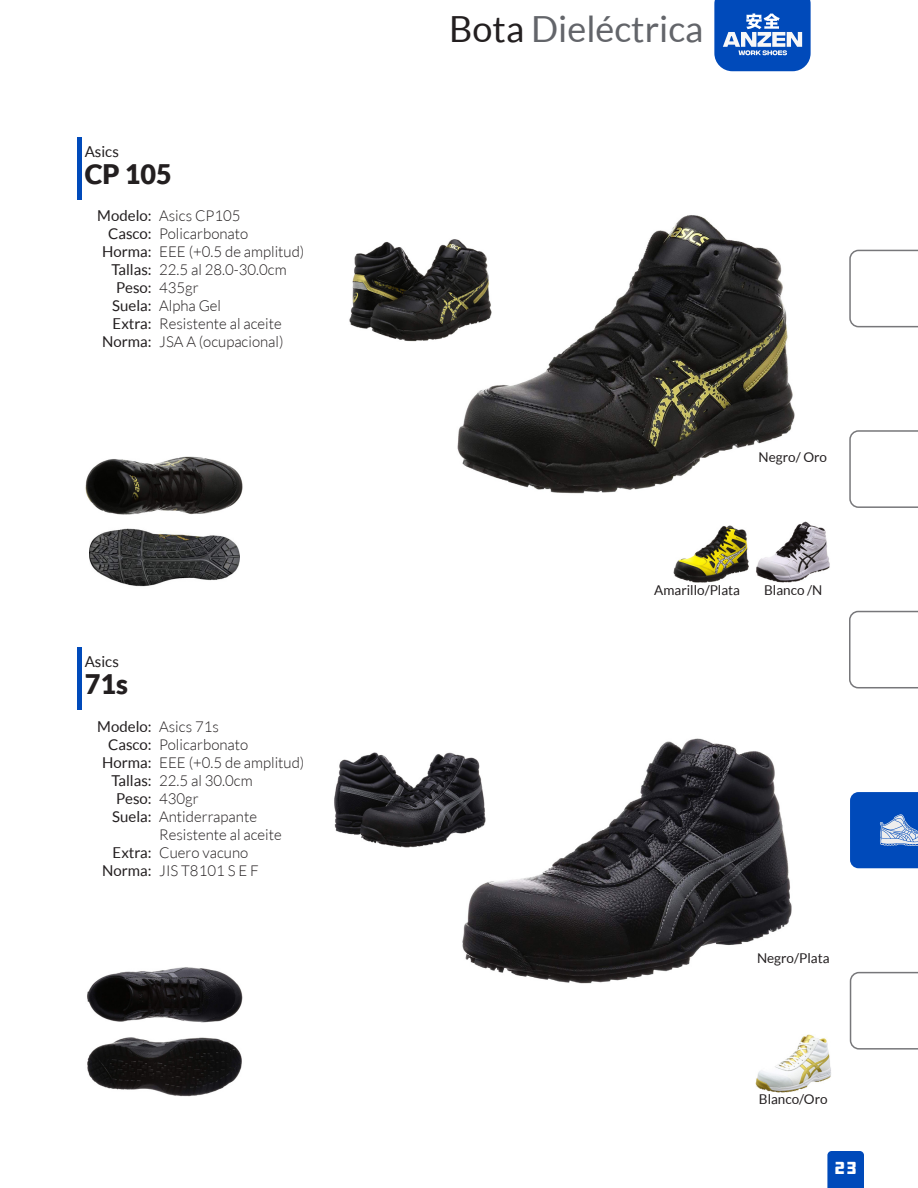
<style>
.page{position:relative;width:918px;height:1188px;background:#fff}
.page>*{position:absolute;margin:0;border:0;box-sizing:border-box;transform-origin:0 0}
.INDICE{font:36px "Lato";color:#63656a}
.MODELO{font:900 27px "Lato";color:#231f20}
.t1{font:18px "DDC Hardware";color:#fff}
.CARACTERISTICAS_DETA{font:300 15px "Lato";color:#231f20}
.CARACTERISTICAS{font:15px "Lato";color:#231f20}
.PRECIO{font:15px "Lato";color:#231f20}
.Colores{font:13.5px "Lato";color:#231f20}
.s1{color:#231f20}
</style>
<div class="page">
<svg style="left:827px;top:1151px;width:37px;height:37px"></svg>
<img style="left:457px;top:215px;width:338px;height:279px">
<img style="left:462px;top:738px;width:330px;height:246px">
<img style="left:85px;top:457px;width:158px;height:57px">
<img style="left:87px;top:967px;width:156px;height:55px">
<img style="left:89px;top:528px;width:150px;height:59px">
<img style="left:87px;top:1037px;width:155px;height:59px">
<img style="left:334px;top:752px;width:153px;height:96px">
<div style="left:77px;top:137px;width:5px;height:63px;background:#004aba"></div>
<div style="left:77px;top:647px;width:5px;height:63px;background:#004aba"></div>
<img style="left:349px;top:239px;width:144px;height:103px">
<img style="left:755px;top:1034px;width:76px;height:59px">
<img style="left:674px;top:526px;width:75px;height:56px">
<img style="left:756px;top:522px;width:74px;height:61px">
<svg style="left:714px;top:0;width:97px;height:71px;background:#326dc6"></svg>
<svg style="left:849px;top:250px;width:69px;height:77px"></svg>
<svg style="left:849px;top:430px;width:69px;height:78px"></svg>
<svg style="left:849px;top:611px;width:69px;height:77px"></svg>
<svg style="left:850px;top:972px;width:68px;height:78px"></svg>
<svg style="left:850px;top:792px;width:68px;height:76px;background:#2060c0"></svg>
<p class="PRECIO" style="left:85px;top:143px;width:36px">Asics</p>
<p class="MODELO" style="left:85px;top:158px;width:89px">CP 105</p>
<p class="CARACTERISTICAS" style="left:97px;top:208px;width:56px">Modelo:</p>
<p class="CARACTERISTICAS" style="left:108px;top:226px;width:45px">Casco:</p>
<p class="CARACTERISTICAS" style="left:102px;top:244px;width:51px">Horma:</p>
<p class="CARACTERISTICAS" style="left:112px;top:262px;width:42px">Tallas:</p>
<p class="CARACTERISTICAS" style="left:116px;top:280px;width:37px">Peso:</p>
<p class="CARACTERISTICAS" style="left:112px;top:298px;width:41px">Suela:</p>
<p class="CARACTERISTICAS" style="left:113px;top:316px;width:41px">Extra:</p>
<p class="CARACTERISTICAS" style="left:102px;top:334px;width:51px">Norma:</p>
<p class="CARACTERISTICAS_DETA" style="left:159px;top:208px;width:83px">Asics CP105</p>
<p class="CARACTERISTICAS_DETA" style="left:159px;top:226px;width:91px">Policarbonato</p>
<p class="CARACTERISTICAS_DETA" style="left:159px;top:244px;width:147px">EEE (+0.5 de amplitud)</p>
<p class="CARACTERISTICAS_DETA" style="left:159px;top:262px;width:129px">22.5 al 28.0-30.0cm</p>
<p class="CARACTERISTICAS_DETA" style="left:159px;top:280px;width:41px">435gr</p>
<p class="CARACTERISTICAS_DETA" style="left:159px;top:298px;width:63px">Alpha Gel</p>
<p class="CARACTERISTICAS_DETA" style="left:159px;top:316px;width:124px">Resistente al aceite</p>
<p class="CARACTERISTICAS_DETA" style="left:159px;top:334px;width:126px">JSA A (ocupacional)</p>
<p class="PRECIO" style="left:85px;top:653px;width:36px">Asics</p>
<p class="MODELO" style="left:85px;top:668px;width:45px">71s</p>
<p class="CARACTERISTICAS" style="left:97px;top:718px;width:56px">Modelo:</p>
<p class="CARACTERISTICAS" style="left:108px;top:736px;width:45px">Casco:</p>
<p class="CARACTERISTICAS" style="left:102px;top:754px;width:51px">Horma:</p>
<p class="CARACTERISTICAS" style="left:112px;top:772px;width:42px">Tallas:</p>
<p class="CARACTERISTICAS" style="left:116px;top:790px;width:37px">Peso:</p>
<p class="CARACTERISTICAS" style="left:112px;top:808px;width:41px">Suela:</p>
<p class="CARACTERISTICAS" style="left:113px;top:844px;width:41px">Extra:</p>
<p class="CARACTERISTICAS" style="left:102px;top:862px;width:51px">Norma:</p>
<p class="CARACTERISTICAS_DETA" style="left:159px;top:718px;width:61px">Asics 71s</p>
<p class="CARACTERISTICAS_DETA" style="left:159px;top:736px;width:91px">Policarbonato</p>
<p class="CARACTERISTICAS_DETA" style="left:159px;top:754px;width:147px">EEE (+0.5 de amplitud)</p>
<p class="CARACTERISTICAS_DETA" style="left:159px;top:772px;width:95px">22.5 al 30.0cm</p>
<p class="CARACTERISTICAS_DETA" style="left:159px;top:790px;width:41px">430gr</p>
<p class="CARACTERISTICAS_DETA" style="left:159px;top:808px;width:99px">Antiderrapante</p>
<p class="CARACTERISTICAS_DETA" style="left:159px;top:826px;width:124px">Resistente al aceite</p>
<p class="CARACTERISTICAS_DETA" style="left:159px;top:844px;width:91px">Cuero vacuno</p>
<p class="CARACTERISTICAS_DETA" style="left:159px;top:862px;width:101px">JIS T8101 S E F</p>
<p class="INDICE" style="left:449px;top:9px;width:256px"><span class="s1">Bota</span> Dieléctrica</p>
<p class="Colores" style="left:759px;top:449px;width:70px">Negro/ Oro</p>
<p class="Colores" style="left:654px;top:582px;width:87px">Amarillo/Plata</p>
<p class="Colores" style="left:764px;top:582px;width:60px">Blanco /N</p>
<p class="Colores" style="left:757px;top:950px;width:74px">Negro/Plata</p>
<p class="Colores" style="left:759px;top:1092px;width:70px">Blanco/Oro</p>
<p class="t1" style="left:834px;top:1157px;width:25px">23</p>
</div>
